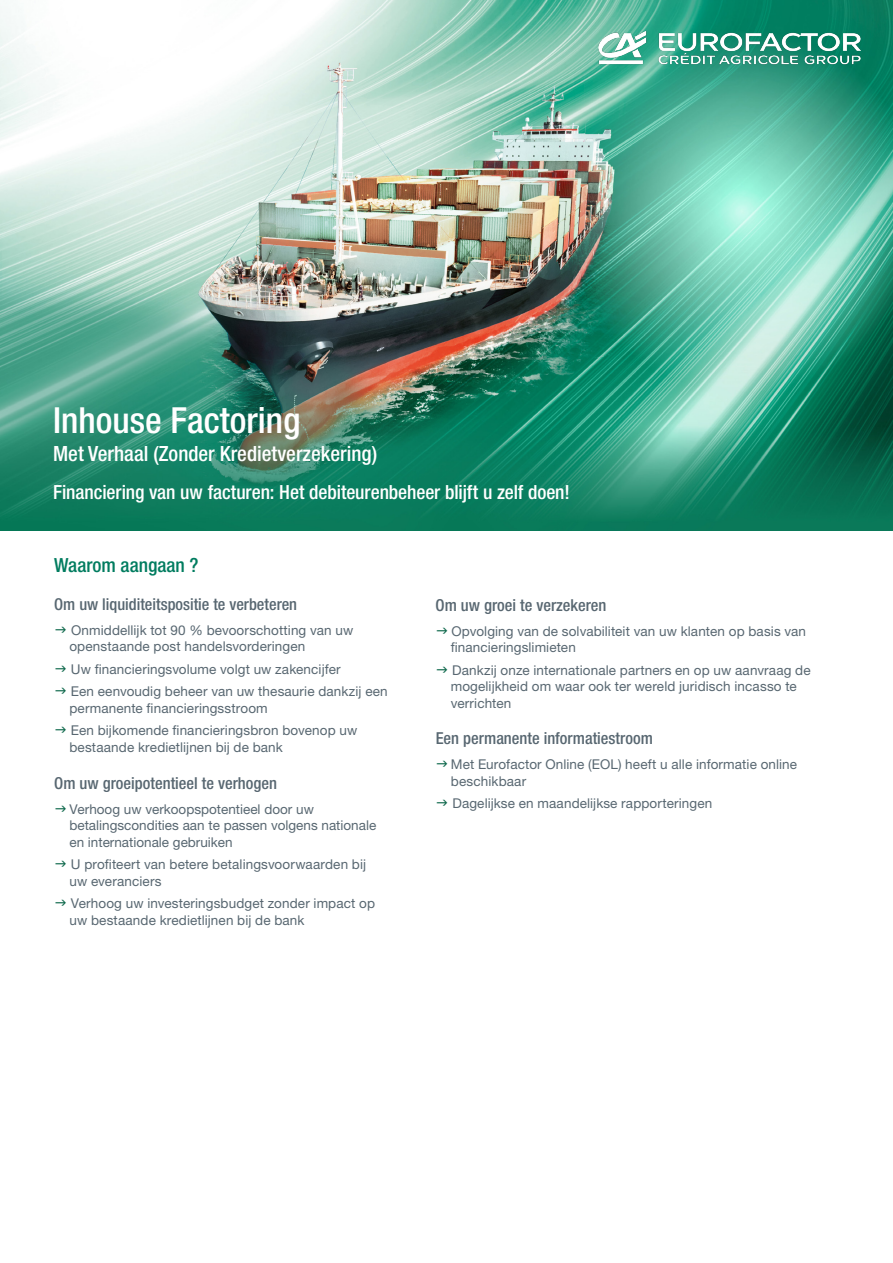
<style>
.page{position:relative;width:893px;height:1263px;background:#fff}
.page>*{position:absolute;margin:0;border:0;box-sizing:border-box;transform-origin:0 0}
.t1{font:500 condensed 36px "Helvetica Neue LT Pro";color:#fff}
.t2{font:500 condensed 21px "Helvetica Neue LT Pro";color:#fff}
.t3{font:500 condensed 19.5px "Helvetica Neue LT Pro";letter-spacing:-.005em;color:#fff}
.t4{font:500 condensed 19.5px "Helvetica Neue LT Pro";color:#017c5f}
.t5{font:500 condensed 16.5px "Helvetica Neue LT Pro";color:#586771}
.t6{font:500 condensed 16.35px "Helvetica Neue LT Pro";color:#586771}
.t7{font:13.5px "Helvetica Neue LT Pro";letter-spacing:.01em;color:#586771}
</style>
<div class="page">
<img style="left:0;top:0;width:893px;height:530px">
<img style="left:569px;top:2px;width:321px;height:92px">
<p class="t1" style="left:53px;top:399px;width:249px">Inhouse Factoring</p>
<p class="t2" style="left:53px;top:441px;width:325px">Met Verhaal (Zonder Kredietverzekering)</p>
<p class="t3" style="left:53px;top:480px;width:518px">Financiering van uw facturen: Het debiteurenbeheer blijft u zelf doen!</p>
<p class="t4" style="left:54px;top:554px;width:146px">Waarom aangaan ?</p>
<p class="t6" style="left:54px;top:594px;width:244px">Om uw liquiditeitspositie te verbeteren</p>
<p class="t5" style="left:435px;top:595px;width:172px">Om uw groei te verzekeren</p>
<p class="t7" style="left:71px;top:622px;width:284px">Onmiddellijk tot 90 % bevoorschotting van uw</p>
<p class="t7" style="left:69px;top:638px;width:237px">openstaande post handelsvorderingen</p>
<p class="t7" style="left:71px;top:661px;width:271px">Uw financieringsvolume volgt uw zakencijfer</p>
<p class="t7" style="left:71px;top:683px;width:318px">Een eenvoudig beheer van uw thesaurie dankzij een</p>
<p class="t7" style="left:69px;top:700px;width:200px">permanente financieringsstroom</p>
<p class="t7" style="left:71px;top:722px;width:288px">Een bijkomende financieringsbron bovenop uw</p>
<p class="t7" style="left:69px;top:739px;width:215px">bestaande kredietlijnen bij de bank</p>
<p class="t5" style="left:54px;top:773px;width:224px">Om uw groeipotentieel te verhogen</p>
<p class="t7" style="left:69px;top:801px;width:246px">Verhoog uw verkoopspotentieel door uw</p>
<p class="t7" style="left:69px;top:817px;width:308px">betalingscondities aan te passen volgens nationale</p>
<p class="t7" style="left:69px;top:834px;width:165px">en internationale gebruiken</p>
<p class="t7" style="left:71px;top:856px;width:297px">U profiteert van betere betalingsvoorwaarden bij</p>
<p class="t7" style="left:69px;top:873px;width:94px">uw everanciers</p>
<p class="t7" style="left:71px;top:895px;width:306px">Verhoog uw investeringsbudget zonder impact op</p>
<p class="t7" style="left:69px;top:912px;width:237px">uw bestaande kredietlijnen bij de bank</p>
<p class="t7" style="left:451px;top:623px;width:356px">Opvolging van de solvabiliteit van uw klanten op basis van</p>
<p class="t7" style="left:451px;top:639px;width:127px">financieringslimieten</p>
<p class="t7" style="left:452px;top:662px;width:360px">Dankzij onze internationale partners en op uw aanvraag de</p>
<p class="t7" style="left:451px;top:678px;width:348px">mogelijkheid om waar ook ter wereld juridisch incasso te</p>
<p class="t7" style="left:451px;top:695px;width:62px">verrichten</p>
<p class="t5" style="left:436px;top:728px;width:219px">Een permanente informatiestroom</p>
<p class="t7" style="left:451px;top:756px;width:348px">Met Eurofactor Online (EOL) heeft u alle informatie online</p>
<p class="t7" style="left:451px;top:773px;width:77px">beschikbaar</p>
<p class="t7" style="left:452px;top:795px;width:261px">Dagelijkse en maandelijkse rapporteringen</p>
</div>
